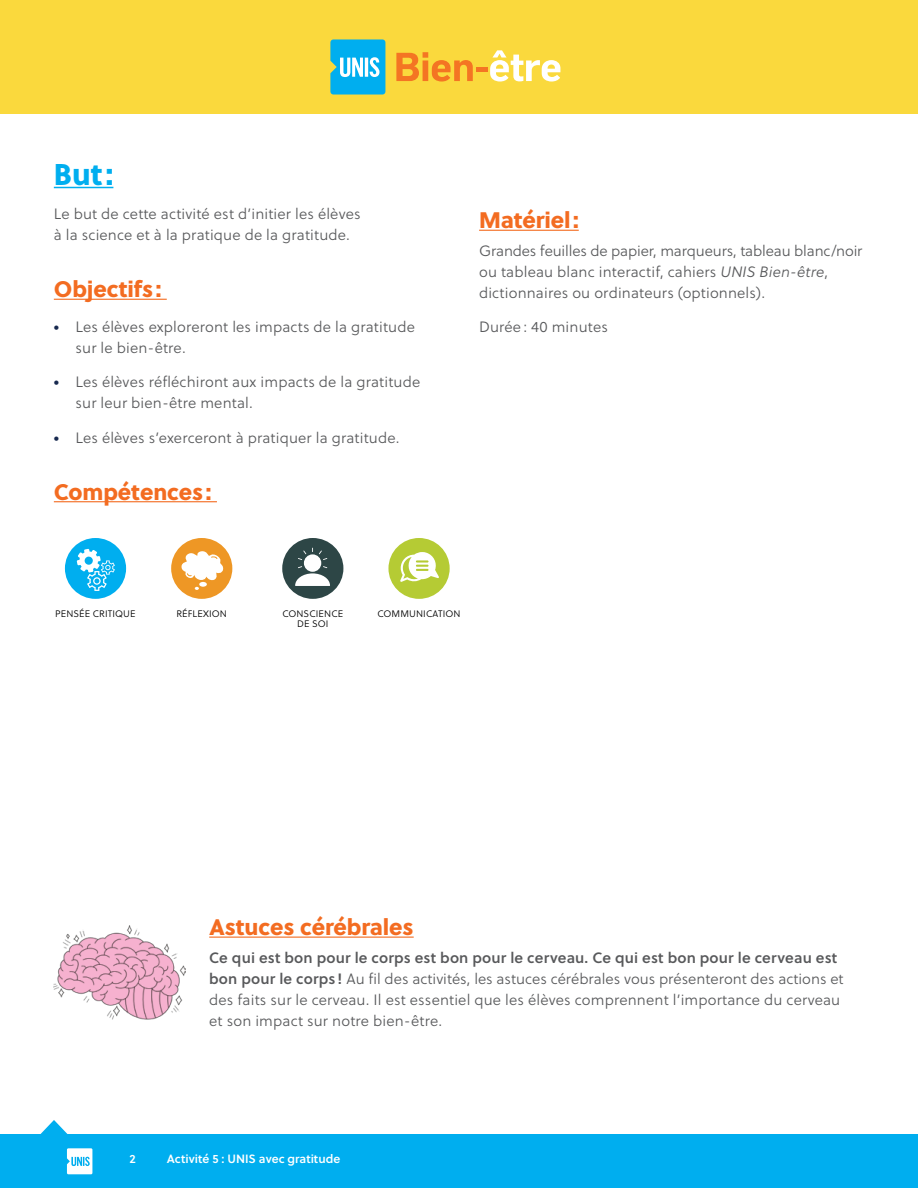
<style>
.page{position:relative;width:918px;height:1188px;background:#fff}
.page>*{position:absolute;margin:0;border:0;box-sizing:border-box;transform-origin:0 0}
.t1{font:30px "Soleil Xb";color:#00aeef}
.t2{font:22.5px "Soleil Xb";letter-spacing:-.005em;color:#f36c21}
.t3{font:15px/21px "Soleil Lt";letter-spacing:.01em;color:#58595b}
.t4{font:15px "Soleil Sb";letter-spacing:.01em;color:#58595b}
.t5{font:12px "Soleil Sb";color:#fff}
.t6{font:9.45px/10.8px "Soleil Lt";letter-spacing:.01em;color:#000;text-align:center}
.s1{font-family:"Soleil";font-weight:700;color:#17294f}
.s2{font-style:italic}
.s3{font-family:"Soleil Sb"}
</style>
<div class="page">
<div style="left:0;top:1134px;width:918px;height:54px;background:#00aeef"></div>
<div style="left:0;top:0;width:918px;height:114px;background:#fad93d"></div>
<svg style="left:40px;top:1120px;width:28px;height:14px"></svg>
<svg style="left:67px;top:1148px;width:25px;height:26px"></svg>
<svg style="left:330px;top:39px;width:55px;height:56px;background:#2fbbea"></svg>
<svg style="left:396px;top:52px;width:77px;height:30px"></svg>
<div style="left:476px;top:67px;width:12px;height:5px;background:#f47523"></div>
<svg style="left:490px;top:50px;width:70px;height:32px"></svg>
<hr style="left:54px;top:187px;width:59px;height:1px;background:#00aeef">
<hr style="left:54px;top:299px;width:113px;height:1px;background:#f36c21">
<hr style="left:54px;top:501px;width:163px;height:1px;background:#f36c21">
<hr style="left:479px;top:230px;width:100px;height:1px;background:#f36c21">
<img style="left:54px;top:926px;width:131px;height:94px">
<hr style="left:209px;top:937px;width:205px;height:1px;background:#f36c21">
<div style="left:65px;top:538px;width:61px;height:61px;background:#00aeef;border-radius:50%"></div>
<svg style="left:77px;top:549px;width:38px;height:42px"></svg>
<div style="left:171px;top:538px;width:61px;height:61px;background:#ee9725;border-radius:50%"></div>
<div style="left:199px;top:582px;width:8px;height:5px;background:#fff;border-radius:50%"></div>
<svg style="left:195px;top:587px;width:4px;height:3px"></svg>
<svg style="left:181px;top:551px;width:43px;height:30px"></svg>
<div style="left:282px;top:538px;width:61px;height:61px;background:#2d4646;border-radius:50%"></div>
<div style="left:304px;top:554px;width:17px;height:18px;background:#fff;border-radius:50%"></div>
<svg style="left:298px;top:551px;width:8px;height:9px"></svg>
<svg style="left:295px;top:566px;width:35px;height:20px"></svg>
<svg style="left:319px;top:551px;width:8px;height:9px"></svg>
<div style="left:388px;top:538px;width:62px;height:61px;background:#b5cb34;border-radius:50%"></div>
<svg style="left:400px;top:552px;width:39px;height:30px"></svg>
<h1 class="t1" style="left:54px;top:150px;width:61px">But :</h1>
<p class="t3" style="left:54px;top:203px;width:308px">Le but de cette activité est d’initier les élèves à la science et à la pratique de la gratitude.</p>
<h2 class="t2" style="left:54px;top:271px;width:109px">Objectifs :</h2>
<p class="t3" style="left:75px;top:316px;width:341px;text-indent:-22px"><span class="s1">•</span> Les élèves exploreront les impacts de la gratitude sur le bien-être.</p>
<p class="t3" style="left:75px;top:371px;width:346px;text-indent:-22px"><span class="s1">•</span> Les élèves réfléchiront aux impacts de la gratitude sur leur bien-être mental.</p>
<p class="t3" style="left:54px;top:427px;width:347px"><span class="s1">•</span> Les élèves s’exerceront à pratiquer la gratitude.</p>
<h2 class="t2" style="left:54px;top:474px;width:159px">Compétences :</h2>
<h2 class="t2" style="left:479px;top:202px;width:101px">Matériel :</h2>
<p class="t3" style="left:479px;top:240px;width:385px">Grandes feuilles de papier, marqueurs, tableau blanc/noir ou tableau blanc interactif, cahiers <span class="s2">UNIS Bien-être</span>, dictionnaires ou ordinateurs (optionnels).</p>
<p class="t3" style="left:479px;top:316px;width:130px">Durée : 40 minutes</p>
<p class="t6" style="left:55px;top:608px;width:82px">PENSÉE CRITIQUE</p>
<p class="t6" style="left:177px;top:608px;width:52px">RÉFLEXION</p>
<p class="t6" style="left:282px;top:608px;width:62px">CONSCIENCE<br>DE SOI</p>
<p class="t6" style="left:377px;top:608px;width:85px">COMMUNICATION</p>
<h2 class="t2" style="left:209px;top:909px;width:206px">Astuces cérébrales</h2>
<p class="t4" style="left:209px;top:946px;width:630px">Ce qui est bon pour le corps est bon pour le cerveau. Ce qui est bon pour le cerveau est</p>
<p class="t3" style="left:209px;top:968px;width:636px"><span class="s3">bon pour le corps !</span> Au fil des activités, les astuces cérébrales vous présenteront des actions et des faits sur le cerveau. Il est essentiel que les élèves comprennent l’importance du cerveau et son impact sur notre bien-être.</p>
<p class="t5" style="left:129px;top:1149px;width:8px">2</p>
<p class="t5" style="left:167px;top:1149px;width:175px">Activité 5 : UNIS avec gratitude</p>
</div>
